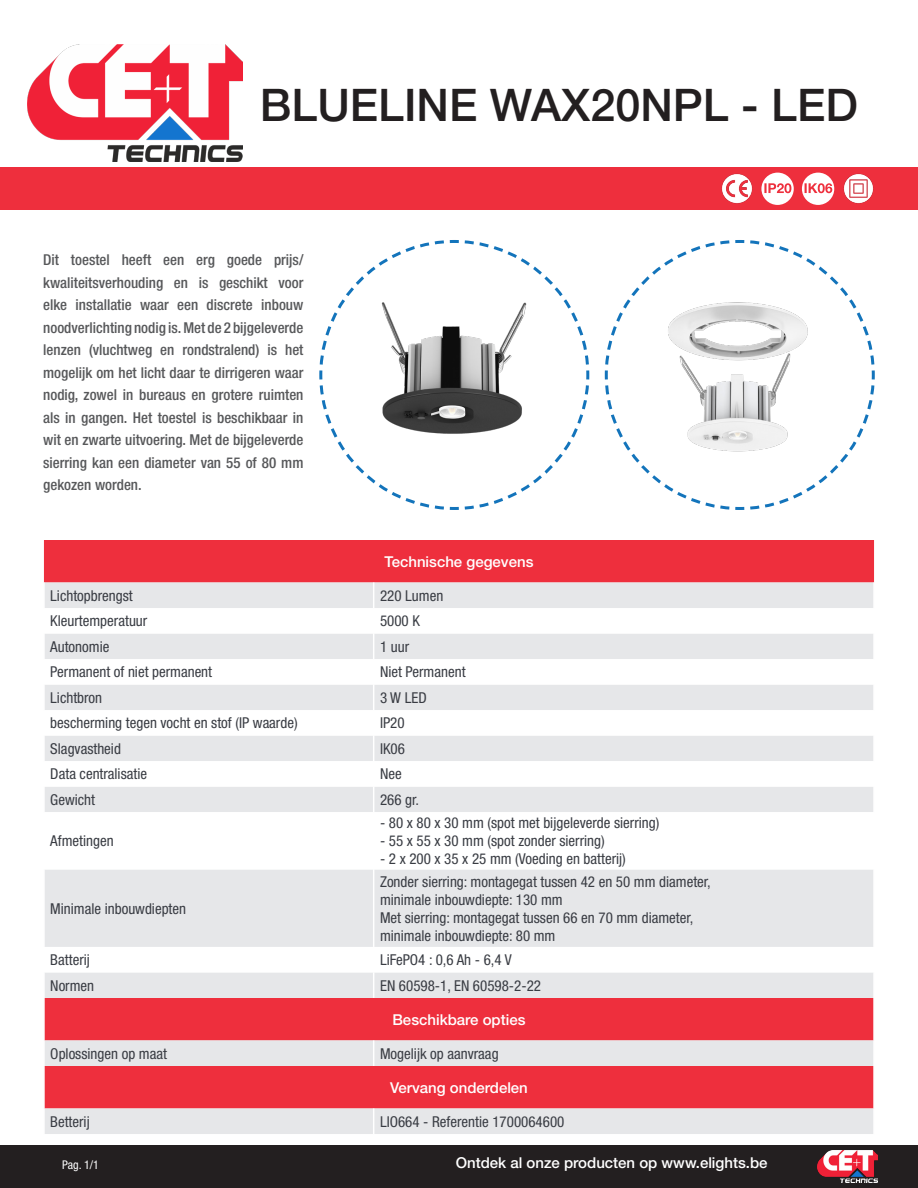
<style>
.page{position:relative;width:918px;height:1188px;background:#fff}
.page>*{position:absolute;margin:0;border:0;box-sizing:border-box;transform-origin:0 0}
.t1{font:500 45px "Helvetica Neue LT Std";color:#231f20}
.Table_data__Left{font:condensed 15px/18px "Helvetica Neue LT Std";color:#393c43}
.BT{font:500 condensed 15px/22.5px "Helvetica Neue LT Std";color:#57585a;text-align:justify}
.Table_Header_Center{font:500 15px "Helvetica Neue LT Std";color:#fff}
.t2{font:condensed 12px "Helvetica Neue LT Std";color:#fff}
</style>
<div class="page">
<div style="left:0;top:1145px;width:918px;height:43px;background:#231f20"></div>
<div style="left:0;top:168px;width:918px;height:42px;background:#ee2f3d"></div>
<svg style="left:761px;top:173px;width:33px;height:32px"></svg>
<svg style="left:802px;top:173px;width:32px;height:32px"></svg>
<img style="left:721px;top:173px;width:32px;height:31px">
<img style="left:843px;top:173px;width:31px;height:31px">
<img style="left:818px;top:1151px;width:60px;height:32px">
<img style="left:27px;top:45px;width:216px;height:116px">
<svg style="left:355px;top:240px;width:235px;height:270px"></svg>
<img style="left:319px;top:285px;width:270px;height:180px">
<div style="left:44px;top:540px;width:830px;height:43px;background:#ee2f3d"></div>
<svg style="left:45px;top:973px;width:828px;height:161px;fill:#ee2f3d"></svg>
<div style="left:45px;top:870px;width:828px;height:77px;background:#e6e7e9"></div>
<svg style="left:373px;top:1040px;width:1px;height:26px"></svg>
<svg style="left:373px;top:1109px;width:1px;height:25px"></svg>
<hr style="left:373px;top:869px;width:1px;height:78px;background:#fff">
<svg style="left:373px;top:973px;width:1px;height:25px"></svg>
<svg style="left:45px;top:583px;width:828px;height:229px"></svg>
<svg style="left:604px;top:240px;width:271px;height:270px"></svg>
<h1 class="t1" style="left:260px;top:79px;width:600px">BLUELINE WAX20NPL - LED</h1>
<p class="BT" style="left:43px;top:248px;width:262px">Dit toestel heeft een erg goede prijs/ kwaliteitsverhouding en is geschikt voor elke installatie waar een discrete inbouw noodverlichting nodig is. Met de 2 bijgeleverde lenzen (vluchtweg en rondstralend) is het mogelijk om het licht daar te dirrigeren waar nodig, zowel in bureaus en grotere ruimten als in gangen. Het toestel is beschikbaar in wit en zwarte uitvoering. Met de bijgeleverde sierring kan een diameter van 55 of 80 mm gekozen worden.</p>
<p class="Table_Header_Center" style="left:385px;top:552px;width:150px">Technische gegevens</p>
<p class="Table_data__Left" style="left:50px;top:586px;width:84px">Lichtopbrengst</p>
<p class="Table_data__Left" style="left:380px;top:586px;width:65px">220 Lumen</p>
<p class="Table_data__Left" style="left:50px;top:612px;width:99px">Kleurtemperatuur</p>
<p class="Table_data__Left" style="left:380px;top:612px;width:41px">5000 K</p>
<p class="Table_data__Left" style="left:50px;top:637px;width:61px">Autonomie</p>
<p class="Table_data__Left" style="left:380px;top:637px;width:31px">1 uur</p>
<p class="Table_data__Left" style="left:50px;top:663px;width:163px">Permanent of niet permanent</p>
<p class="Table_data__Left" style="left:380px;top:663px;width:87px">Niet Permanent</p>
<p class="Table_data__Left" style="left:50px;top:688px;width:53px">Lichtbron</p>
<p class="Table_data__Left" style="left:380px;top:688px;width:48px">3 W LED</p>
<p class="Table_data__Left" style="left:50px;top:714px;width:249px">bescherming tegen vocht en stof (IP waarde)</p>
<p class="Table_data__Left" style="left:380px;top:714px;width:26px">IP20</p>
<p class="Table_data__Left" style="left:50px;top:739px;width:72px">Slagvastheid</p>
<p class="Table_data__Left" style="left:380px;top:739px;width:26px">IK06</p>
<p class="Table_data__Left" style="left:50px;top:765px;width:98px">Data centralisatie</p>
<p class="Table_data__Left" style="left:380px;top:765px;width:23px">Nee</p>
<p class="Table_data__Left" style="left:50px;top:790px;width:46px">Gewicht</p>
<p class="Table_data__Left" style="left:380px;top:790px;width:41px">266 gr.</p>
<p class="Table_data__Left" style="left:50px;top:832px;width:65px">Afmetingen</p>
<p class="Table_data__Left" style="left:380px;top:814px;width:281px">- 80 x 80 x 30 mm (spot met bijgeleverde sierring)</p>
<p class="Table_data__Left" style="left:380px;top:832px;width:226px">- 55 x 55 x 30 mm (spot zonder sierring)</p>
<p class="Table_data__Left" style="left:380px;top:850px;width:247px">- 2 x 200 x 35 x 25 mm (Voeding en batterij)</p>
<p class="Table_data__Left" style="left:50px;top:899px;width:137px">Minimale inbouwdiepten</p>
<p class="Table_data__Left" style="left:380px;top:872px;width:332px">Zonder sierring: montagegat tussen 42 en 50 mm diameter, minimale inbouwdiepte: 130 mm<br>Met sierring: montagegat tussen 66 en 70 mm diameter, minimale inbouwdiepte: 80 mm</p>
<p class="Table_data__Left" style="left:50px;top:951px;width:41px">Batterij</p>
<p class="Table_data__Left" style="left:380px;top:951px;width:133px">LiFePO4 : 0,6 Ah - 6,4 V</p>
<p class="Table_data__Left" style="left:50px;top:976px;width:45px">Normen</p>
<p class="Table_data__Left" style="left:380px;top:976px;width:163px">EN 60598-1, EN 60598-2-22</p>
<p class="Table_Header_Center" style="left:392px;top:1010px;width:135px">Beschikbare opties</p>
<p class="Table_data__Left" style="left:50px;top:1044px;width:118px">Oplossingen op maat</p>
<p class="Table_data__Left" style="left:380px;top:1044px;width:120px">Mogelijk op aanvraag</p>
<p class="Table_Header_Center" style="left:390px;top:1078px;width:139px">Vervang onderdelen</p>
<p class="Table_data__Left" style="left:50px;top:1112px;width:41px">Betterij</p>
<p class="Table_data__Left" style="left:380px;top:1112px;width:186px">LIO664 - Referentie 1700064600</p>
<p class="t2" style="left:62px;top:1157px;width:38px">Pag. 1/1</p>
<p class="Table_Header_Center" style="left:456px;top:1154px;width:313px">Ontdek al onze producten op www.elights.be</p>
</div>
